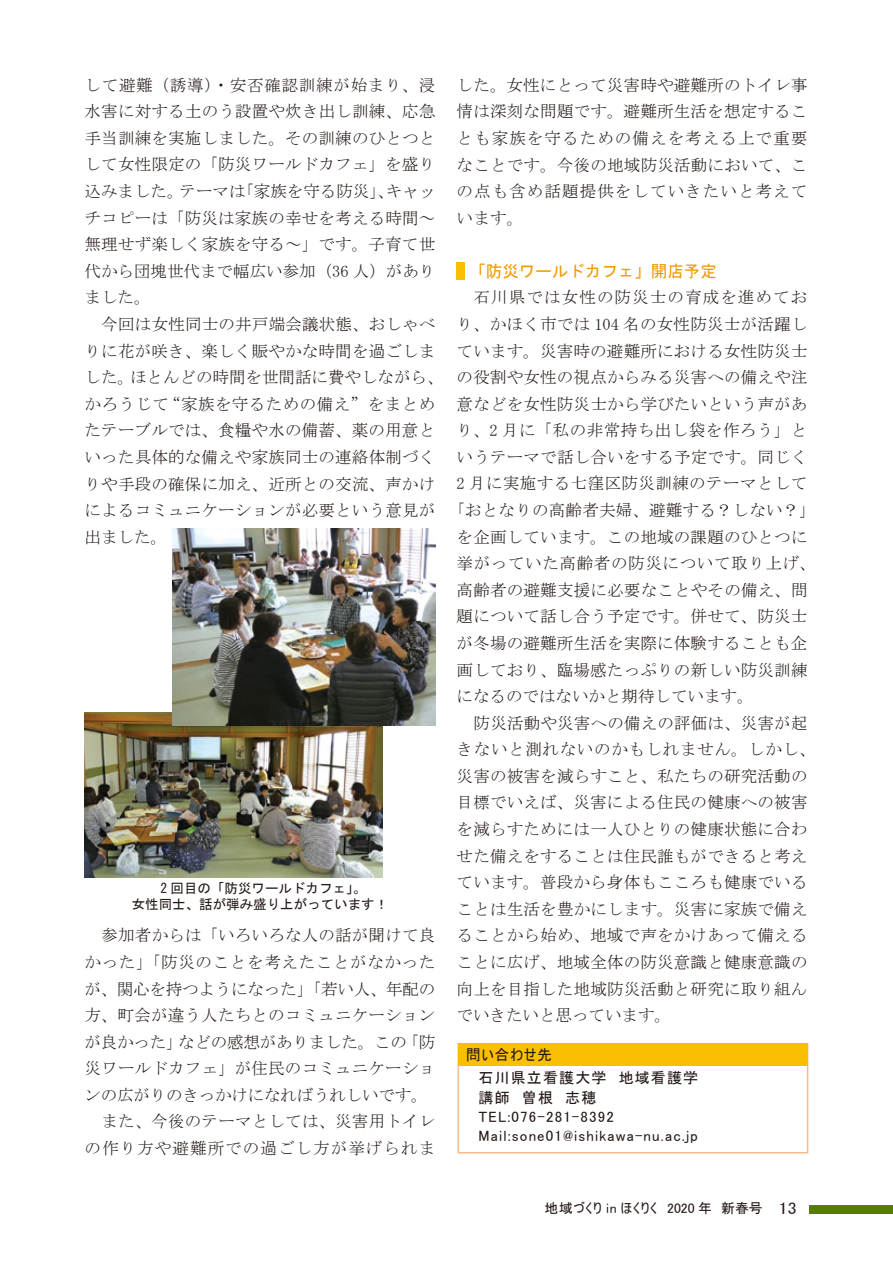
<style>
.page{position:relative;width:893px;height:1263px;background:#fff}
.page>*{position:absolute;margin:0;border:0;box-sizing:border-box;transform-origin:0 0}
.t1{font:16.5px/26.5px "MS Mincho";letter-spacing:.015em;color:#231916;text-align:justify}
.t2{font:16.5px "MS Mincho";letter-spacing:-.01em;color:#231916}
.t3{font:16.5px "MS Mincho";letter-spacing:.04em;color:#231916}
.t4{font:16.5px "MS Mincho";letter-spacing:.065em;color:#231916}
.t5{font:16.5px "MS Mincho";letter-spacing:.07em;color:#231916}
.t6{font:16.5px "MS Gothic";color:#f39800}
.t7{font:15px/19.2px "MS UI Gothic";letter-spacing:.075em;color:#231916}
.t8{font:13.8px "MS UI Gothic";letter-spacing:.05em;color:#231916}
.t9{font:13.5px/15.9px "MS Gothic";color:#231916;text-align:center}
.s1{font-family:"MS Gothic";font-size:14.85px}
</style>
<div class="page">
<div style="left:809px;top:1205px;width:84px;height:9px;background:#577c04"></div>
<div style="left:457px;top:263px;width:8px;height:17px;background:#fabf00"></div>
<img style="left:85px;top:712px;width:297px;height:165px">
<img style="left:173px;top:529px;width:262px;height:196px">
<div style="left:458px;top:1043px;width:350px;height:110px;border:1px solid #f7ba8c"></div>
<div style="left:458px;top:1043px;width:350px;height:22px;background:#fabf00"></div>
<p class="t1" style="left:85px;top:71px;width:352px">して避難（誘導）・安否確認訓練が始まり、浸水害に対する土のう設置や炊き出し訓練、応急手当訓練を実施しました。その訓練のひとつとして女性限定の「防災ワールドカフェ」を盛り込みました。テーマは「家族を守る防災」、キャッチコピーは「防災は家族の幸せを考える時間～無理せず楽しく家族を守る～」です。子育て世代から団塊世代まで幅広い参加（36 人）がありました。</p>
<p class="t1" style="left:85px;top:311px;width:361px;text-align:left;text-indent:17px">今回は女性同士の井戸端会議状態、おしゃべりに花が咲き、楽しく賑やかな時間を過ごしました。ほとんどの時間を世間話に費やしながら、かろうじて“家族を守るための備え”をまとめたテーブルでは、食糧や水の備蓄、薬の用意といった具体的な備えや家族同士の連絡体制づくりや手段の確保に加え、近所との交流、声かけによるコミュニケーションが必要という意見が出ました。</p>
<p class="t9" style="left:132px;top:880px;width:258px">2 回目の「防災ワールドカフェ」。<br>女性同士、話が弾み盛り上がっています！</p>
<p class="t1" style="left:102px;top:922px;width:335px">参加者からは「いろいろな人の話が聞けて良</p>
<p class="t3" style="left:85px;top:954px;width:352px">かった」「防災のことを考えたことがなかった</p>
<p class="t2" style="left:85px;top:980px;width:352px">が、関心を持つようになった」「若い人、年配の</p>
<p class="t1" style="left:85px;top:1002px;width:352px">方、町会が違う人たちとのコミュニケーション</p>
<p class="t2" style="left:85px;top:1033px;width:352px">が良かった」などの感想がありました。この「防</p>
<p class="t1" style="left:85px;top:1055px;width:352px">災ワールドカフェ」が住民のコミュニケーショ</p>
<p class="t2" style="left:85px;top:1087px;width:345px">ンの広がりのきっかけになればうれしいです。</p>
<p class="t1" style="left:102px;top:1108px;width:335px">また、今後のテーマとしては、災害用トイレ</p>
<p class="t4" style="left:85px;top:1140px;width:352px">の作り方や避難所での過ごし方が挙げられま</p>
<p class="t1" style="left:457px;top:72px;width:352px">した。女性にとって災害時や避難所のトイレ事情は深刻な問題です。避難所生活を想定することも家族を守るための備えを考える上で重要なことです。今後の地域防災活動において、この点も含め話題提供をしていきたいと考えています。</p>
<p class="t6" style="left:469px;top:263px;width:249px">「防災ワールドカフェ」開店予定</p>
<p class="t5" style="left:474px;top:289px;width:335px">石川県では女性の防災士の育成を進めてお</p>
<p class="t1" style="left:457px;top:311px;width:352px">り、かほく市では 104 名の女性防災士が活躍し</p>
<p class="t1" style="left:457px;top:337px;width:352px">ています。災害時の避難所における女性防災士</p>
<p class="t1" style="left:457px;top:364px;width:352px">の役割や女性の視点からみる災害への備えや注</p>
<p class="t1" style="left:457px;top:390px;width:352px">意などを女性防災士から学びたいという声があ</p>
<p class="t1" style="left:457px;top:417px;width:352px">り、2 月に「私の非常持ち出し袋を作ろう」と</p>
<p class="t1" style="left:457px;top:444px;width:352px">いうテーマで話し合いをする予定です。同じく</p>
<p class="t1" style="left:457px;top:470px;width:352px">2 月に実施する七窪区防災訓練のテーマとして</p>
<p class="t1" style="left:448px;top:497px;width:369px">「おとなりの高齢者夫婦、避難する？しない？」</p>
<p class="t1" style="left:457px;top:523px;width:352px">を企画しています。この地域の課題のひとつに</p>
<p class="t3" style="left:457px;top:555px;width:361px">挙がっていた高齢者の防災について取り上げ、</p>
<p class="t1" style="left:457px;top:576px;width:352px">高齢者の避難支援に必要なことやその備え、問</p>
<p class="t1" style="left:457px;top:603px;width:352px">題について話し合う予定です。併せて、防災士</p>
<p class="t1" style="left:457px;top:630px;width:352px">が冬場の避難所生活を実際に体験することも企</p>
<p class="t1" style="left:457px;top:656px;width:352px">画しており、臨場感たっぷりの新しい防災訓練</p>
<p class="t1" style="left:457px;top:683px;width:298px">になるのではないかと期待しています。</p>
<p class="t1" style="left:474px;top:709px;width:335px">防災活動や災害への備えの評価は、災害が起</p>
<p class="t3" style="left:457px;top:741px;width:360px">きないと測れないのかもしれません。しかし、</p>
<p class="t1" style="left:457px;top:763px;width:352px">災害の被害を減らすこと、私たちの研究活動の</p>
<p class="t1" style="left:457px;top:789px;width:352px">目標でいえば、災害による住民の健康への被害</p>
<p class="t1" style="left:457px;top:816px;width:352px">を減らすためには一人ひとりの健康状態に合わ</p>
<p class="t1" style="left:457px;top:842px;width:352px">せた備えをすることは住民誰もができると考え</p>
<p class="t1" style="left:457px;top:869px;width:352px">ています。普段から身体もこころも健康でいる</p>
<p class="t1" style="left:457px;top:895px;width:352px">ことは生活を豊かにします。災害に家族で備え</p>
<p class="t1" style="left:457px;top:922px;width:352px">ることから始め、地域で声をかけあって備える</p>
<p class="t1" style="left:457px;top:949px;width:352px">ことに広げ、地域全体の防災意識と健康意識の</p>
<p class="t1" style="left:457px;top:975px;width:352px">向上を目指した地域防災活動と研究に取り組ん</p>
<p class="t1" style="left:457px;top:1002px;width:216px">でいきたいと思っています。</p>
<p class="t7" style="left:479px;top:1043px;width:221px;line-height:23.4px;text-indent:-13px">問い合わせ先<br>石川県立看護大学　地域看護学</p>
<p class="t7" style="left:479px;top:1087px;width:221px">講師　曽根　志穂<br>TEL:076-281-8392<br>Mail:sone01@ishikawa-nu.ac.jp</p>
<p class="t8" style="left:545px;top:1201px;width:254px">地域づくり in ほくりく　2020 年　新春号 <span class="s1">13</span></p>
</div>
